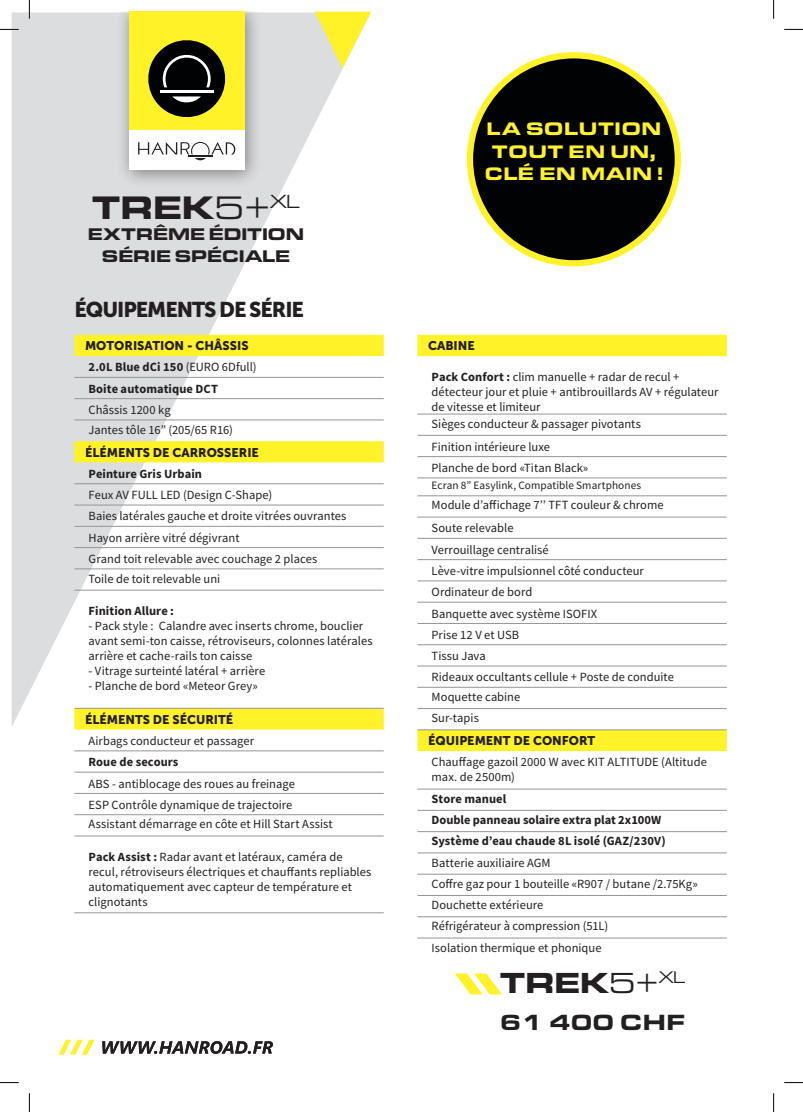
<style>
.page{position:relative;width:803px;height:1112px;background:#fff}
.page>*{position:absolute;margin:0;border:0;box-sizing:border-box;transform-origin:0 0}
.t1{font:900 33.75px "Eurostile Ext";color:#231f20}
.t2{font:900 30.12px "Eurostile Ext";color:#231f20}
.t3{font:900 22.75px "Eurostile Ext";color:#231f20}
.t4{font:21.25px "Museo Sans 900";letter-spacing:-.05em;color:#231f20}
.t5{font:900 18.75px/22.5px "Eurostile Ext";color:#fff229;text-align:center}
.t6{font:900 17.5px/22.5px "Eurostile Ext";letter-spacing:-.04em;color:#231f20;text-align:center}
.t7{font:12.5px/21.2px "Source Sans Pro";letter-spacing:.005em;color:#231f20}
.t8{font:700 12.5px/21.2px "Source Sans Pro";letter-spacing:.005em;color:#231f20}
.t9{font:12.5px "Museo Sans 900";color:#231f20}
.t10{font:11.25px "Source Sans Pro";letter-spacing:.01em;color:#231f20}
.s1{font-weight:400}
.s2{font-weight:700}
</style>
<div class="page">
<svg style="left:12px;top:12px;width:359px;height:714px;fill:#dcdddf"></svg>
<svg style="left:315px;top:12px;width:56px;height:56px"></svg>
<div style="left:116px;top:12px;width:147px;height:176px;background:#231f20;opacity:.5"></div>
<div style="left:129px;top:12px;width:115px;height:124px;background:#fff229"></div>
<div style="left:129px;top:130px;width:115px;height:39px;background:#fff"></div>
<svg style="left:138px;top:142px;width:97px;height:18px"></svg>
<svg style="left:148px;top:40px;width:78px;height:77px"></svg>
<hr style="left:160px;top:90px;width:54px;height:3px;background:#fff">
<div style="left:470px;top:55px;width:208px;height:208px;background:#010203;border-radius:50%"></div>
<div style="left:467px;top:52px;width:214px;height:214px;border:6px solid #fff229;border-radius:50%"></div>
<svg style="left:102px;top:1041px;width:171px;height:12px"></svg>
<svg style="left:59px;top:1039px;width:35px;height:15px"></svg>
<svg style="left:74px;top:335px;width:310px;height:394px"></svg>
<hr style="left:74px;top:377px;width:310px;height:1px;background:#939598">
<hr style="left:74px;top:398px;width:310px;height:1px;background:#939598">
<hr style="left:74px;top:419px;width:310px;height:1px;background:#939598">
<hr style="left:74px;top:483px;width:310px;height:1px;background:#939598">
<hr style="left:74px;top:504px;width:310px;height:1px;background:#939598">
<hr style="left:74px;top:526px;width:310px;height:1px;background:#939598">
<hr style="left:74px;top:547px;width:310px;height:1px;background:#939598">
<hr style="left:74px;top:750px;width:310px;height:1px;background:#939598">
<hr style="left:74px;top:771px;width:310px;height:1px;background:#939598">
<hr style="left:74px;top:793px;width:310px;height:1px;background:#939598">
<hr style="left:74px;top:814px;width:310px;height:1px;background:#939598">
<hr style="left:74px;top:835px;width:310px;height:1px;background:#939598">
<hr style="left:74px;top:912px;width:310px;height:1px;background:#939598">
<hr style="left:74px;top:568px;width:310px;height:1px;background:#939598">
<hr style="left:74px;top:589px;width:310px;height:1px;background:#939598">
<hr style="left:74px;top:708px;width:310px;height:1px;background:#939598">
<svg style="left:417px;top:335px;width:310px;height:416px"></svg>
<hr style="left:417px;top:414px;width:310px;height:1px;background:#939598">
<hr style="left:417px;top:435px;width:310px;height:1px;background:#939598">
<hr style="left:417px;top:456px;width:310px;height:1px;background:#939598">
<hr style="left:417px;top:477px;width:310px;height:1px;background:#939598">
<hr style="left:417px;top:495px;width:310px;height:1px;background:#939598">
<hr style="left:417px;top:516px;width:310px;height:1px;background:#939598">
<hr style="left:417px;top:538px;width:310px;height:1px;background:#939598">
<hr style="left:417px;top:559px;width:310px;height:1px;background:#939598">
<hr style="left:417px;top:580px;width:310px;height:1px;background:#939598">
<hr style="left:417px;top:602px;width:310px;height:1px;background:#939598">
<hr style="left:417px;top:623px;width:310px;height:1px;background:#939598">
<hr style="left:417px;top:644px;width:310px;height:1px;background:#939598">
<hr style="left:417px;top:665px;width:310px;height:1px;background:#939598">
<hr style="left:417px;top:788px;width:310px;height:1px;background:#939598">
<hr style="left:417px;top:810px;width:310px;height:1px;background:#939598">
<hr style="left:417px;top:831px;width:310px;height:1px;background:#939598">
<hr style="left:417px;top:852px;width:310px;height:1px;background:#939598">
<hr style="left:417px;top:873px;width:310px;height:1px;background:#939598">
<hr style="left:417px;top:895px;width:310px;height:1px;background:#939598">
<hr style="left:417px;top:916px;width:310px;height:1px;background:#939598">
<hr style="left:417px;top:937px;width:310px;height:1px;background:#939598">
<hr style="left:417px;top:687px;width:310px;height:1px;background:#939598">
<hr style="left:417px;top:708px;width:310px;height:1px;background:#939598">
<hr style="left:417px;top:729px;width:310px;height:1px;background:#939598">
<svg style="left:455px;top:973px;width:47px;height:21px"></svg>
<svg style="left:0;top:29px;width:19px;height:1px"></svg>
<svg style="left:784px;top:29px;width:19px;height:1px"></svg>
<svg style="left:0;top:1082px;width:19px;height:1px"></svg>
<svg style="left:784px;top:1082px;width:19px;height:1px"></svg>
<svg style="left:29px;top:0;width:1px;height:19px"></svg>
<svg style="left:29px;top:1093px;width:1px;height:18px"></svg>
<svg style="left:773px;top:0;width:1px;height:19px"></svg>
<svg style="left:773px;top:1093px;width:1px;height:18px"></svg>
<h1 class="t1" style="left:92px;top:182px;width:210px">TREK<span class="s1">5+</span><sup>XL</sup></h1>
<h3 class="t6" style="left:88px;top:221px;width:218px">EXTRÊME ÉDITION<br>SÉRIE SPÉCIALE</h3>
<h3 class="t4" style="left:74px;top:297px;width:231px">ÉQUIPEMENTS DE SÉRIE</h3>
<p class="t9" style="left:85px;top:338px;width:165px">MOTORISATION - CHÂSSIS</p>
<p class="t8" style="left:89px;top:356px;width:169px">2.0L Blue dCi 150 <span class="s1">(EURO 6Dfull)<br></span>Boite automatique DCT</p>
<p class="t7" style="left:89px;top:400px;width:146px;line-height:19.5px">Châssis 1200 kg<br>Jantes tôle 16” (205/65 R16)</p>
<p class="t9" style="left:85px;top:445px;width:175px">ÉLÉMENTS DE CARROSSERIE</p>
<p class="t8" style="left:89px;top:462px;width:115px">Peinture Gris Urbain</p>
<p class="t7" style="left:89px;top:484px;width:259px">Feux AV FULL LED (Design C-Shape)<br>Baies latérales gauche et droite vitrées ouvrantes Hayon arrière vitré dégivrant<br>Grand toit relevable avec couchage 2 places</p>
<p class="t7" style="left:89px;top:567px;width:133px">Toile de toit relevable uni</p>
<p class="t8" style="left:89px;top:599px;width:87px">Finition Allure :</p>
<p class="t7" style="left:89px;top:618px;width:285px;line-height:15px">- Pack style : Calandre avec inserts chrome, bouclier avant semi-ton caisse, rétroviseurs, colonnes latérales arrière et cache-rails ton caisse</p>
<p class="t7" style="left:89px;top:659px;width:178px">- Vitrage surteinté latéral + arrière</p>
<p class="t7" style="left:89px;top:674px;width:171px">- Planche de bord «Meteor Grey»</p>
<p class="t9" style="left:85px;top:712px;width:150px">ÉLÉMENTS DE SÉCURITÉ</p>
<p class="t7" style="left:89px;top:729px;width:167px">Airbags conducteur et passager</p>
<p class="t8" style="left:89px;top:751px;width:91px">Roue de secours</p>
<p class="t7" style="left:89px;top:772px;width:208px">ABS - antiblocage des roues au freinage<br>ESP Contrôle dynamique de trajectoire</p>
<p class="t7" style="left:89px;top:813px;width:246px">Assistant démarrage en côte et Hill Start Assist</p>
<p class="t7" style="left:89px;top:848px;width:284px;line-height:15px"><span class="s2">Pack Assist :</span> Radar avant et latéraux, caméra de recul, rétroviseurs électriques et chauffants repliables automatiquement avec capteur de température et clignotants</p>
<h3 class="t5" style="left:484px;top:116px;width:180px">LA SOLUTION<br>TOUT EN UN,<br>CLÉ EN MAIN !</h3>
<p class="t9" style="left:428px;top:338px;width:48px">CABINE</p>
<p class="t7" style="left:432px;top:368px;width:288px;line-height:15px"><span class="s2">Pack Confort :</span> clim manuelle + radar de recul + détecteur jour et pluie + antibrouillards AV + régulateur de vitesse et limiteur</p>
<p class="t7" style="left:432px;top:412px;width:211px;line-height:23px">Sièges conducteur &amp; passager pivotants<br>Finition intérieure luxe</p>
<p class="t7" style="left:432px;top:457px;width:158px">Planche de bord «Titan Black»</p>
<p class="t10" style="left:432px;top:478px;width:211px">Ecran 8” Easylink, Compatible Smartphones</p>
<p class="t7" style="left:432px;top:493px;width:234px;line-height:23px">Module d’affichage 7’’ TFT couleur &amp; chrome<br>Soute relevable</p>
<p class="t7" style="left:432px;top:538px;width:244px">Verrouillage centralisé<br>Lève-vitre impulsionnel côté conducteur<br>Ordinateur de bord<br>Banquette avec système ISOFIX<br>Prise 12 V et USB<br>Tissu Java<br>Rideaux occultants cellule + Poste de conduite</p>
<p class="t7" style="left:432px;top:686px;width:90px">Moquette cabine<br>Sur-tapis</p>
<p class="t9" style="left:428px;top:733px;width:169px">ÉQUIPEMENT DE CONFORT</p>
<p class="t7" style="left:432px;top:753px;width:277px;line-height:15px">Chauffage gazoil 2000 W avec KIT ALTITUDE (Altitude max. de 2500m)</p>
<p class="t8" style="left:432px;top:787px;width:236px">Store manuel<br>Double panneau solaire extra plat 2x100W<br>Système d’eau chaude 8L isolé (GAZ/230V)</p>
<p class="t7" style="left:432px;top:851px;width:268px">Batterie auxiliaire AGM<br>Coffre gaz pour 1 bouteille «R907 / butane /2.75Kg» Douchette extérieure<br>Réfrigérateur à compression (51L)<br>Isolation thermique et phonique</p>
<h2 class="t2" style="left:500px;top:959px;width:187px">TREK<span class="s1">5+</span><sup>XL</sup></h2>
<h3 class="t3" style="left:500px;top:1004px;width:187px">61 400 CHF</h3>
</div>
